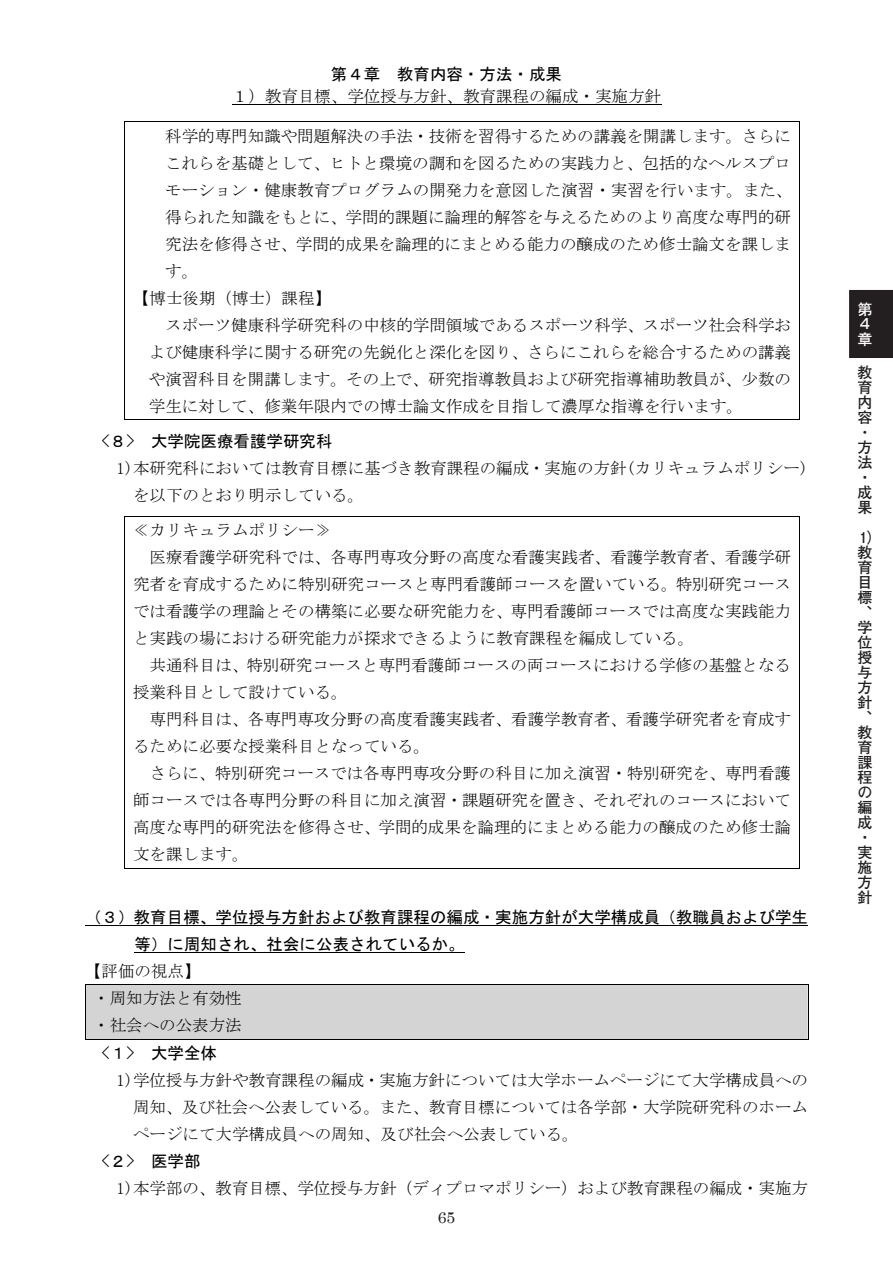
<style>
.page{position:relative;width:893px;height:1263px;background:#fff}
.page>*{position:absolute;margin:0;border:0;box-sizing:border-box;transform-origin:0 0}
.t1{font:16.5px/21.5px "MS Mincho";color:#000;text-align:center}
.t2{font:16.5px "MS Gothic";color:#000}
.t3{font:15.75px "Century";color:#231f20}
.t4{font:700 15px/15px "Futo Go B101 Pro";color:#231f20}
.t5{font:700 15px/15px "Futo Go B101 Pro";color:#fff}
.s1{font-family:"MS Gothic"}
</style>
<div class="page">
<div style="left:849px;top:290px;width:44px;height:68px;background:#231f20"></div>
<hr style="left:232px;top:104px;width:429px;height:1px;background:#000">
<hr style="left:125px;top:122px;width:674px;height:1px;background:#000">
<hr style="left:125px;top:122px;width:1px;height:297px;background:#000">
<hr style="left:125px;top:419px;width:674px;height:1px;background:#000">
<hr style="left:799px;top:122px;width:1px;height:297px;background:#000">
<hr style="left:125px;top:516px;width:674px;height:1px;background:#000">
<hr style="left:125px;top:517px;width:1px;height:351px;background:#000">
<hr style="left:125px;top:868px;width:674px;height:1px;background:#000">
<hr style="left:799px;top:517px;width:1px;height:351px;background:#000">
<hr style="left:85px;top:925px;width:723px;height:1px;background:#000">
<hr style="left:135px;top:952px;width:330px;height:1px;background:#000">
<div style="left:85px;top:984px;width:724px;height:56px;background:#d4d4d4"></div>
<p class="t1" style="left:232px;top:64px;width:431px"><span class="s1">第４章 教育内容・方法・成果<br></span>１）教育目標、学位授与方針、教育課程の編成・実施方針</p>
<p class="t1" style="left:165px;top:125px;width:627px">科学的専門知識や問題解決の手法・技術を習得するための講義を開講します。さらに</p>
<p class="t1" style="left:165px;top:152px;width:627px">これらを基礎として、ヒトと環境の調和を図るための実践力と、包括的なヘルスプロ</p>
<p class="t1" style="left:165px;top:179px;width:629px">モーション・健康教育プログラムの開発力を意図した演習・実習を行います。また、</p>
<p class="t1" style="left:165px;top:206px;width:627px">得られた知識をもとに、学問的課題に論理的解答を与えるためのより高度な専門的研</p>
<p class="t1" style="left:165px;top:233px;width:627px">究法を修得させ、学問的成果を論理的にまとめる能力の醸成のため修士論文を課しま</p>
<p class="t1" style="left:165px;top:260px;width:35px">す。</p>
<p class="t1" style="left:133px;top:287px;width:200px">【博士後期（博士）課程】</p>
<p class="t1" style="left:165px;top:314px;width:627px">スポーツ健康科学研究科の中核的学問領域であるスポーツ科学、スポーツ社会科学お</p>
<p class="t1" style="left:149px;top:341px;width:644px">よび健康科学に関する研究の先鋭化と深化を図り、さらにこれらを総合するための講義</p>
<p class="t1" style="left:149px;top:368px;width:644px">や演習科目を開講します。その上で、研究指導教員および研究指導補助教員が、少数の</p>
<p class="t1" style="left:149px;top:395px;width:596px">学生に対して、修業年限内での博士論文作成を目指して濃厚な指導を行います。</p>
<p class="t2" style="left:102px;top:433px;width:233px">&lt;８&gt; 大学院医療看護学研究科</p>
<p class="t1" style="left:117px;top:457px;width:693px">1)本研究科においては教育目標に基づき教育課程の編成・実施の方針(カリキュラムポリシー)</p>
<p class="t1" style="left:133px;top:484px;width:233px">を以下のとおり明示している。</p>
<p class="t1" style="left:133px;top:520px;width:200px">≪カリキュラムポリシー≫</p>
<p class="t1" style="left:149px;top:547px;width:643px">医療看護学研究科では、各専門専攻分野の高度な看護実践者、看護学教育者、看護学研</p>
<p class="t1" style="left:133px;top:574px;width:659px">究者を育成するために特別研究コースと専門看護師コースを置いている。特別研究コース</p>
<p class="t1" style="left:133px;top:601px;width:659px">では看護学の理論とその構築に必要な研究能力を、専門看護師コースでは高度な実践能力</p>
<p class="t1" style="left:133px;top:628px;width:563px">と実践の場における研究能力が探求できるように教育課程を編成している。</p>
<p class="t1" style="left:149px;top:655px;width:643px">共通科目は、特別研究コースと専門看護師コースの両コースにおける学修の基盤となる</p>
<p class="t1" style="left:133px;top:682px;width:216px">授業科目として設けている。</p>
<p class="t1" style="left:149px;top:709px;width:643px">専門科目は、各専門専攻分野の高度看護実践者、看護学教育者、看護学研究者を育成す</p>
<p class="t1" style="left:133px;top:736px;width:299px">るために必要な授業科目となっている。</p>
<p class="t1" style="left:149px;top:763px;width:643px">さらに、特別研究コースでは各専門専攻分野の科目に加え演習・特別研究を、専門看護</p>
<p class="t1" style="left:133px;top:790px;width:659px">師コースでは各専門分野の科目に加え演習・課題研究を置き、それぞれのコースにおいて</p>
<p class="t1" style="left:133px;top:817px;width:659px">高度な専門的研究法を修得させ、学問的成果を論理的にまとめる能力の醸成のため修士論</p>
<p class="t1" style="left:133px;top:844px;width:117px">文を課します。</p>
<p class="t2" style="left:85px;top:908px;width:724px">（３）教育目標、学位授与方針および教育課程の編成・実施方針が大学構成員（教職員および学生</p>
<p class="t2" style="left:135px;top:935px;width:332px">等）に周知され、社会に公表されているか。</p>
<p class="t1" style="left:85px;top:960px;width:117px">【評価の視点】</p>
<p class="t1" style="left:93px;top:988px;width:150px">・周知方法と有効性</p>
<p class="t1" style="left:93px;top:1015px;width:150px">・社会への公表方法</p>
<p class="t2" style="left:102px;top:1045px;width:117px">&lt;１&gt; 大学全体</p>
<p class="t1" style="left:117px;top:1069px;width:693px">1)学位授与方針や教育課程の編成・実施方針については大学ホームページにて大学構成員への</p>
<p class="t1" style="left:133px;top:1096px;width:676px">周知、及び社会へ公表している。また、教育目標については各学部・大学院研究科のホーム</p>
<p class="t1" style="left:133px;top:1123px;width:447px">ページにて大学構成員への周知、及び社会へ公表している。</p>
<p class="t2" style="left:102px;top:1153px;width:101px">&lt;２&gt; 医学部</p>
<p class="t1" style="left:117px;top:1177px;width:693px">1)本学部の、教育目標、学位授与方針（ディプロマポリシー）および教育課程の編成・実施方</p>
<p class="t3" style="left:438px;top:1204px;width:19px">65</p>
<p class="t5" style="left:858px;top:300px;width:16px">第<br>４章</p>
<p class="t4" style="left:858px;top:363px;width:16px">教育内容・方法・成果</p>
<p class="t4" style="left:858px;top:528px;width:18px">1）教育目標、学位授与方針、教育課程の編成・実施方針</p>
</div>
